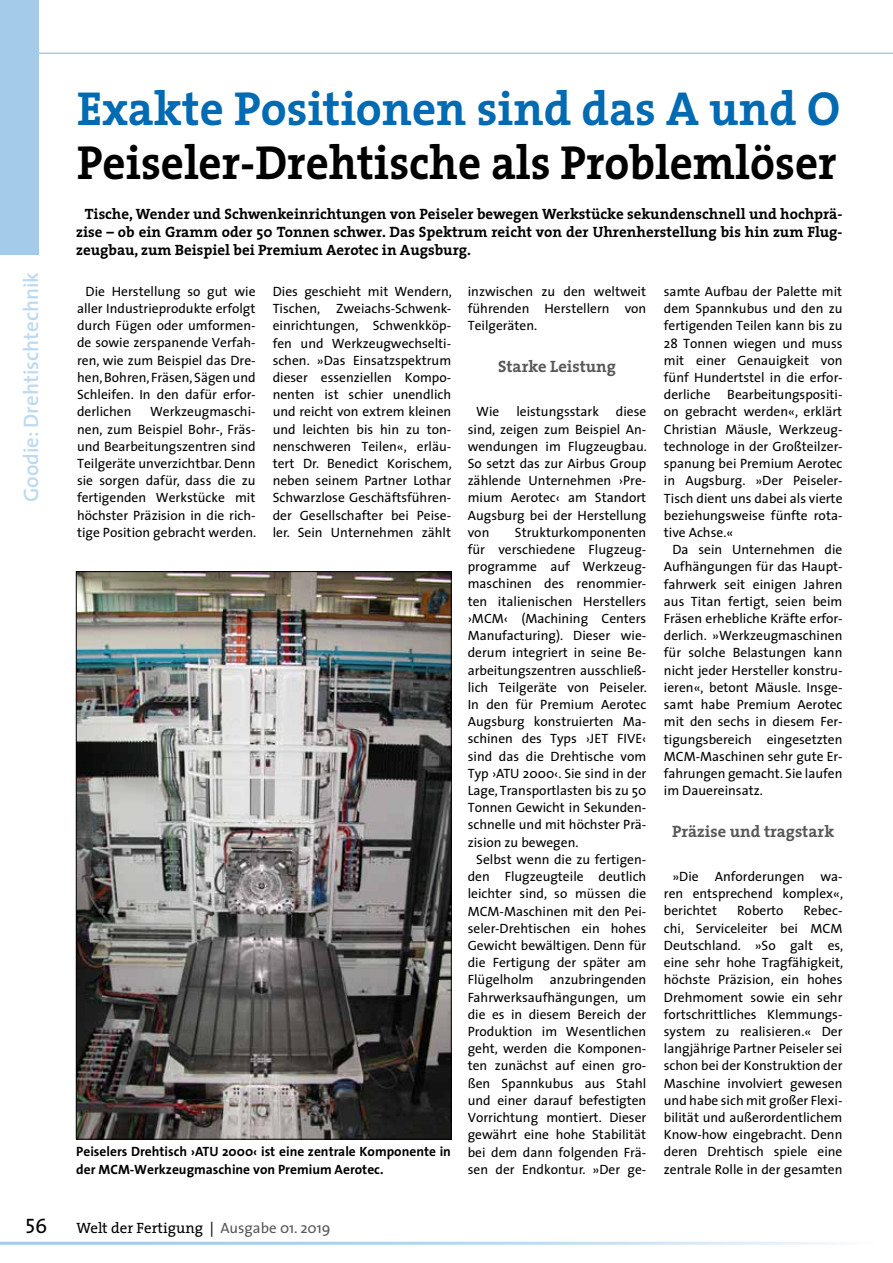
<style>
.page{position:relative;width:893px;height:1263px;background:#fff}
.page>*{position:absolute;margin:0;border:0;box-sizing:border-box;transform-origin:0 0}
.t1{font:700 48px "The Serif";color:#000;scale:.94 1}
.t2{font:700 48px "The Serif";color:#006ab3}
.t3{font:600 21px "The Sans";color:#bddaf0}
.t4{font:21px "The Sans Regular Caps";color:#000}
.t5{font:700 16.5px "The Serif";color:#58585a}
.t6{font:700 15px/18px "The Serif";color:#000;text-align:justify}
.t7{font:15px "The Serif";color:#000}
.t8{font:13.5px/17.2px "The Sans";color:#000;text-align:justify}
.t9{font:700 13.5px/17.2px "The Sans";color:#000}
.s1{font-family:"The Sans"}
.s2{font-family:"The Sans";color:#58585a}
</style>
<div class="page">
<div style="left:0;top:0;width:38px;height:255px;background:#a4ccea"></div>
<hr style="left:38px;top:53px;width:855px;height:1px;background:#a4ccea">
<hr style="left:0;top:1242px;width:876px;height:3px;background:#a4ccea">
<img style="left:78px;top:573px;width:372px;height:564px">
<h1 class="t2" style="left:77px;top:69px;width:765px">Exakte Positionen sind das A und O</h1>
<h1 class="t1" style="left:77px;top:123px;width:810px">Peiseler-Drehtische als Problemlöser</h1>
<h2 class="t3" style="left:14px;top:502px;width:231px;rotate:-90deg">Goodie: Drehtischtechnik</h2>
<p class="t6" style="left:76px;top:205px;width:768px;text-indent:9px">Tische, Wender und Schwenkeinrichtungen von Peiseler bewegen Werkstücke sekundenschnell und hochprä&shy;zise – ob ein Gramm oder 50 Tonnen schwer. Das Spektrum reicht von der Uhrenherstellung bis hin zum Flug&shy;zeugbau, zum Beispiel bei Premium Aerotec in Augsburg.</p>
<p class="t8" style="left:77px;top:282px;width:180px;text-indent:9px">Die Herstellung so gut wie aller Industrieprodukte erfolgt durch Fügen oder umformen&shy;de sowie zerspanende Verfah&shy;ren, wie zum Beispiel das Dre&shy;hen, Bohren, Fräsen, Sägen und Schleifen. In den dafür erfor&shy;derlichen</p>
<p class="t8" style="left:77px;top:403px;width:181px;text-indent:73px">Werkzeugmaschi&shy;nen, zum Beispiel Bohr-, Fräs&shy;und Bearbeitungszentren sind Teilgeräte unverzichtbar. Denn sie sorgen dafür, dass die zu fertigenden Werkstücke mit höchster Präzision in die rich&shy;tige Position gebracht werden.</p>
<p class="t8" style="left:273px;top:282px;width:181px">Dies geschieht mit Wendern, Tischen, Zweiachs-Schwenk&shy;einrichtungen, Schwenkköp&shy;fen und Werkzeugwechselti&shy;schen. »Das Einsatzspektrum dieser essenziellen Kompo&shy;nenten ist schier unendlich und reicht von extrem kleinen und leichten bis hin zu ton&shy;nenschweren Teilen«, erläu&shy;tert Dr. Benedict Korischem, neben seinem Partner Lothar Schwarzlose Geschäftsführen&shy;der Gesellschafter bei Peise&shy;ler. Sein Unternehmen zählt</p>
<p class="t9" style="left:76px;top:1143px;width:376px">Peiselers Drehtisch ›ATU 2000‹ ist eine zentrale Komponente in der MCM-Werkzeugmaschine von Premium Aerotec.</p>
<p class="t8" style="left:468px;top:282px;width:180px">inzwischen zu den weltweit führenden Herstellern von Teilgeräten.</p>
<p class="t5" style="left:498px;top:353px;width:119px">Starke Leistung</p>
<p class="t8" style="left:476px;top:403px;width:25px">Wie</p>
<p class="t8" style="left:516px;top:403px;width:84px">leistungsstark</p>
<p class="t8" style="left:468px;top:403px;width:181px;text-indent:148px">diese sind, zeigen zum Beispiel An&shy;wendungen im Flugzeugbau.<br>So setzt das zur Airbus Group zählende Unternehmen ›Pre&shy;mium Aerotec‹ am Standort Augsburg bei der Herstellung von</p>
<p class="t8" style="left:468px;top:523px;width:181px;text-indent:47px">Strukturkomponenten für verschiedene Flugzeug&shy;programme auf Werkzeug&shy;maschinen des renommier&shy;ten italienischen Herstellers ›MCM‹ (Machining Centers Manufacturing). Dieser wie&shy;derum integriert in seine Be&shy;arbeitungszentren ausschließ&shy;lich Teilgeräte von Peiseler.<br>In den für Premium Aerotec Augsburg konstruierten Ma&shy;schinen des Typs ›JET FIVE‹ sind das die Drehtische vom Typ ›ATU 2000‹. Sie sind in der Lage, Transportlasten bis zu 50<br>Tonnen Gewicht in Sekunden&shy;schnelle und mit höchster Prä&shy;zision zu bewegen.</p>
<p class="t8" style="left:468px;top:850px;width:180px;text-indent:9px">Selbst wenn die zu fertigen&shy;den Flugzeugteile deutlich leichter sind, so müssen die MCM-Maschinen mit den Pei&shy;seler-Drehtischen ein hohes Gewicht bewältigen. Denn für die Fertigung der später am Flügelholm anzubringenden Fahrwerksaufhängungen, um die es in diesem Bereich der Produktion im Wesentlichen geht, werden die Komponen&shy;ten zunächst auf einen gro&shy;ßen Spannkubus aus Stahl und einer darauf befestigten Vorrichtung montiert. Dieser gewährt eine hohe Stabilität bei dem dann folgenden Frä&shy;sen der Endkontur. »Der ge-</p>
<p class="t8" style="left:664px;top:282px;width:180px">samte Aufbau der Palette mit dem Spannkubus und den zu fertigenden Teilen kann bis zu 28 Tonnen wiegen und muss mit einer Genauigkeit von fünf Hundertstel in die erfor&shy;derliche Bearbeitungspositi&shy;on gebracht werden«, erklärt Christian Mäusle, Werkzeug&shy;technologe in der Großteilzer&shy;spanung bei Premium Aerotec in Augsburg. »Der Peiseler-Tisch dient uns dabei als vierte beziehungsweise fünfte rota&shy;tive Achse.«</p>
<p class="t8" style="left:664px;top:541px;width:180px;text-indent:9px">Da sein Unternehmen die Aufhängungen für das Haupt&shy;fahrwerk seit einigen Jahren aus Titan fertigt, seien beim Fräsen erhebliche Kräfte erfor&shy;derlich. »Werkzeugmaschinen für solche Belastungen kann nicht jeder Hersteller konstru&shy;ieren«, betont Mäusle. Insge&shy;samt habe Premium Aerotec mit den sechs in diesem Fer&shy;tigungsbereich eingesetzten MCM-Maschinen sehr gute Er&shy;fahrungen gemacht. Sie laufen im Dauereinsatz.</p>
<p class="t5" style="left:672px;top:817px;width:164px">Präzise und tragstark</p>
<p class="t8" style="left:664px;top:867px;width:181px;text-indent:9px">»Die Anforderungen wa&shy;ren entsprechend komplex«, berichtet</p>
<p class="t8" style="left:664px;top:902px;width:181px;text-indent:140px">Rebec&shy;chi, Serviceleiter bei MCM Deutschland. »So galt es, eine sehr hohe Tragfähigkeit, höchste Präzision, ein hohes Drehmoment sowie ein sehr fortschrittliches Klemmungs&shy;system zu realisieren.« Der langjährige Partner Peiseler sei schon bei der Konstruktion der Maschine involviert gewesen und habe sich mit großer Flexi&shy;bilität und außerordentlichem Know-how eingebracht. Denn deren Drehtisch spiele eine zentrale Rolle in der gesamten</p>
<p class="t8" style="left:737px;top:902px;width:48px">Roberto</p>
<h2 class="t4" style="left:26px;top:1214px;width:23px">56</h2>
<p class="t7" style="left:77px;top:1216px;width:256px">Welt der Fertigung <span class="s1">|</span> <span class="s2">Ausgabe 01. 2019</span></p>
</div>
